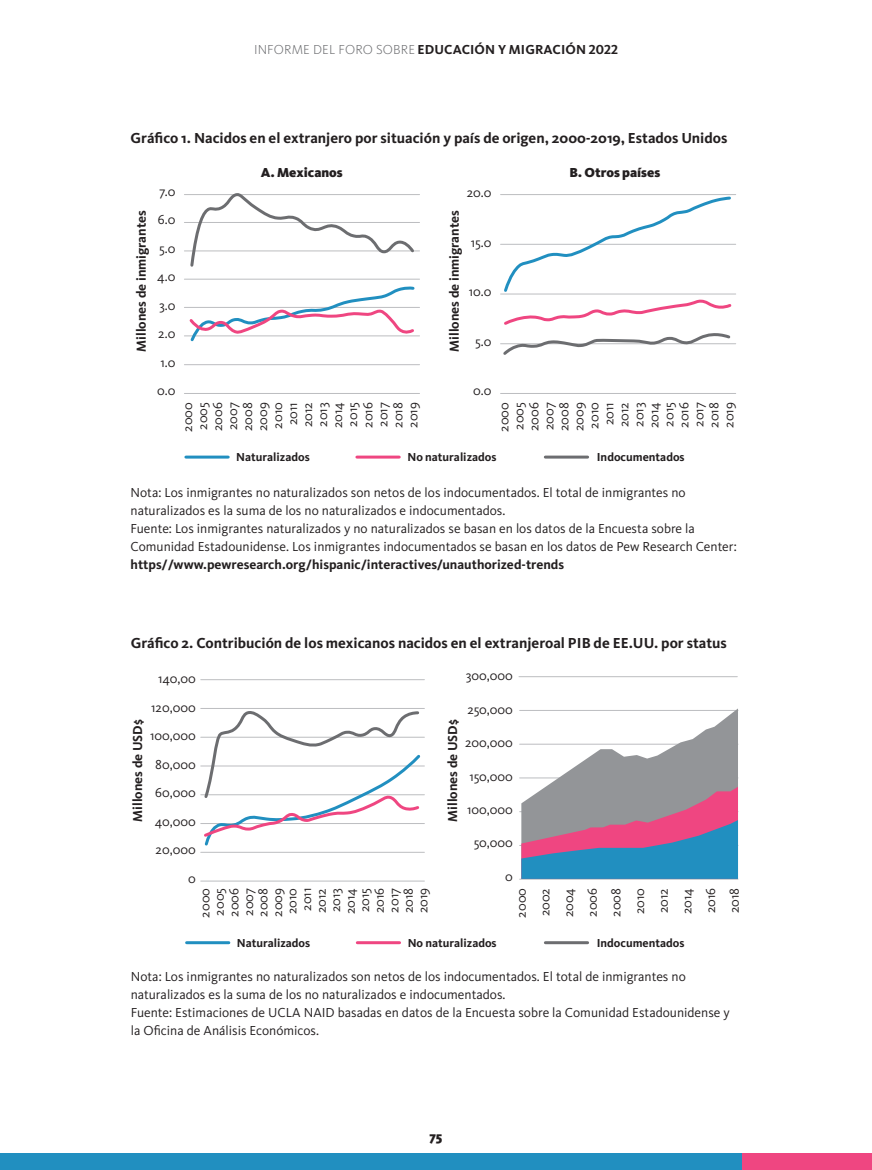
<style>
.page{position:relative;width:872px;height:1170px;background:#fff}
.page>*{position:absolute;margin:0;border:0;box-sizing:border-box;transform-origin:0 0}
.TITULO_TABLA{font:700 15px "Kievit OT";color:#231f20}
.FUENTE_TABLA{font:13.5px/15px "Kievit OT";color:#231f20}
.t1{font:700 13.5px "Kievit OT";color:#231f20}
.t2{font:900 13.5px "Kievit OT";color:#231f20}
.t3{font:700 12px "Kievit OT";color:#231f20}
.s1{font-weight:300;color:#6c6d70}
.s2{font-weight:700}
</style>
<div class="page">
<div style="left:741px;top:1152px;width:131px;height:17px;background:#ef4681"></div>
<div style="left:0;top:1152px;width:741px;height:17px;background:#218fc0"></div>
<hr style="left:186px;top:455px;width:42px;height:3px;background:#218fc0">
<hr style="left:357px;top:455px;width:42px;height:3px;background:#ef4681">
<hr style="left:545px;top:455px;width:42px;height:3px;background:#6c6d70">
<hr style="left:184px;top:194px;width:235px;height:1px;background:#bcbdc0">
<hr style="left:184px;top:222px;width:235px;height:1px;background:#bcbdc0">
<hr style="left:184px;top:250px;width:235px;height:1px;background:#bcbdc0">
<hr style="left:184px;top:279px;width:235px;height:1px;background:#bcbdc0">
<hr style="left:184px;top:307px;width:235px;height:1px;background:#bcbdc0">
<hr style="left:184px;top:335px;width:235px;height:1px;background:#bcbdc0">
<hr style="left:184px;top:364px;width:235px;height:1px;background:#bcbdc0">
<hr style="left:184px;top:393px;width:235px;height:1px;background:#bcbdc0">
<svg style="left:188px;top:193px;width:229px;height:74px"></svg>
<svg style="left:187px;top:286px;width:229px;height:56px"></svg>
<hr style="left:500px;top:194px;width:235px;height:1px;background:#bcbdc0">
<hr style="left:500px;top:244px;width:235px;height:1px;background:#bcbdc0">
<hr style="left:500px;top:293px;width:235px;height:1px;background:#bcbdc0">
<hr style="left:500px;top:343px;width:235px;height:1px;background:#bcbdc0">
<hr style="left:500px;top:393px;width:235px;height:1px;background:#bcbdc0">
<svg style="left:500px;top:196px;width:233px;height:159px"></svg>
<hr style="left:187px;top:941px;width:42px;height:3px;background:#218fc0">
<hr style="left:357px;top:941px;width:42px;height:3px;background:#ef4681">
<hr style="left:545px;top:941px;width:42px;height:3px;background:#6c6d70">
<hr style="left:201px;top:679px;width:223px;height:1px;background:#bcbdc0">
<hr style="left:201px;top:708px;width:223px;height:1px;background:#bcbdc0">
<hr style="left:201px;top:736px;width:223px;height:1px;background:#bcbdc0">
<hr style="left:201px;top:765px;width:223px;height:1px;background:#bcbdc0">
<hr style="left:201px;top:794px;width:223px;height:1px;background:#bcbdc0">
<hr style="left:201px;top:823px;width:223px;height:1px;background:#bcbdc0">
<hr style="left:201px;top:851px;width:223px;height:1px;background:#bcbdc0">
<hr style="left:201px;top:880px;width:223px;height:1px;background:#bcbdc0">
<hr style="left:519px;top:676px;width:218px;height:1px;background:#bcbdc0">
<hr style="left:519px;top:710px;width:219px;height:1px;background:#bcbdc0">
<hr style="left:519px;top:743px;width:219px;height:1px;background:#bcbdc0">
<hr style="left:519px;top:777px;width:219px;height:1px;background:#bcbdc0">
<hr style="left:519px;top:845px;width:219px;height:1px;background:#bcbdc0">
<hr style="left:519px;top:811px;width:219px;height:1px;background:#bcbdc0">
<hr style="left:519px;top:878px;width:219px;height:1px;background:#bcbdc0">
<svg style="left:201px;top:711px;width:222px;height:135px"></svg>
<svg style="left:521px;top:708px;width:217px;height:170px"></svg>
<p class="t1" style="left:254px;top:41px;width:365px"><span class="s1">INFORME DEL FORO SOBRE</span> EDUCACIÓN Y MIGRACIÓN 2022</p>
<p class="TITULO_TABLA" style="left:130px;top:129px;width:598px">Gráfico 1. Nacidos en el extranjero por situación y país de origen, 2000-2019, Estados Unidos</p>
<p class="t1" style="left:133px;top:352px;width:143px;rotate:-90deg">Millones de inmigrantes</p>
<p class="FUENTE_TABLA" style="left:157px;top:177px;width:20px;line-height:28.5px;text-align:justify">7.0<br>6.0<br>5.0<br>4.0<br>3.0<br>2.0<br>1.0<br>0.0</p>
<p class="t2" style="left:261px;top:164px;width:84px">A. Mexicanos</p>
<p class="t2" style="left:569px;top:164px;width:92px">B. Otros países</p>
<p class="FUENTE_TABLA" style="left:467px;top:185px;width:26px">20.0</p>
<p class="t1" style="left:446px;top:352px;width:143px;rotate:-90deg">Millones de inmigrantes</p>
<p class="FUENTE_TABLA" style="left:471px;top:235px;width:22px">15.0</p>
<p class="FUENTE_TABLA" style="left:469px;top:284px;width:24px">10.0</p>
<p class="FUENTE_TABLA" style="left:475px;top:334px;width:18px">5.0</p>
<p class="FUENTE_TABLA" style="left:180px;top:432px;width:31px;text-align:center;rotate:-90deg">2000<br>2005<br>2006<br>2007<br>2008<br>2009<br>2010<br>2011<br>2012<br>2013<br>2014<br>2015<br>2016<br>2017<br>2018<br>2019</p>
<p class="FUENTE_TABLA" style="left:473px;top:383px;width:20px">0.0</p>
<p class="FUENTE_TABLA" style="left:496px;top:432px;width:31px;text-align:center;rotate:-90deg">2000<br>2005<br>2006<br>2007<br>2008<br>2009<br>2010<br>2011<br>2012<br>2013<br>2014<br>2015<br>2016<br>2017<br>2018<br>2019</p>
<p class="t3" style="left:236px;top:450px;width:75px">Naturalizados</p>
<p class="t3" style="left:407px;top:450px;width:91px">No naturalizados</p>
<p class="t3" style="left:597px;top:450px;width:89px">Indocumentados</p>
<p class="FUENTE_TABLA" style="left:130px;top:484px;width:556px;line-height:18px">Nota: Los inmigrantes no naturalizados son netos de los indocumentados. El total de inmigrantes no naturalizados es la suma de los no naturalizados e indocumentados.</p>
<p class="FUENTE_TABLA" style="left:130px;top:520px;width:607px;line-height:18px">Fuente: Los inmigrantes naturalizados y no naturalizados se basan en los datos de la Encuesta sobre la<br>Comunidad Estadounidense. Los inmigrantes indocumentados se basan en los datos de Pew Research Center: <span class="s2">https//www.pewresearch.org/hispanic/interactives/unauthorized-trends</span></p>
<p class="TITULO_TABLA" style="left:131px;top:634px;width:597px">Gráfico 2. Contribución de los mexicanos nacidos en el extranjeroal PIB de EE.UU. por status</p>
<p class="FUENTE_TABLA" style="left:466px;top:668px;width:49px">300,000</p>
<p class="FUENTE_TABLA" style="left:467px;top:701px;width:47px">250,000</p>
<p class="FUENTE_TABLA" style="left:465px;top:735px;width:49px">200,000</p>
<p class="FUENTE_TABLA" style="left:469px;top:768px;width:45px">150,000</p>
<p class="FUENTE_TABLA" style="left:467px;top:802px;width:47px">100,000</p>
<p class="FUENTE_TABLA" style="left:474px;top:835px;width:41px">50,000</p>
<p class="FUENTE_TABLA" style="left:505px;top:868px;width:9px">0</p>
<p class="FUENTE_TABLA" style="left:150px;top:664px;width:47px;line-height:28.5px;text-align:right">140,00<br>120,000<br>100,000<br>80,000<br>60,000<br>40,000<br>20,000<br>0</p>
<p class="t1" style="left:130px;top:821px;width:103px;rotate:-90deg">Millones de USD$</p>
<p class="t1" style="left:444px;top:821px;width:103px;rotate:-90deg">Millones de USD$</p>
<p class="FUENTE_TABLA" style="left:198px;top:917px;width:31px;line-height:14.5px;text-align:center;rotate:-90deg">2000<br>2005<br>2006<br>2007<br>2008<br>2009<br>2010<br>2011<br>2012<br>2013<br>2014<br>2015<br>2016<br>2017<br>2018<br>2019</p>
<p class="t3" style="left:237px;top:935px;width:75px">Naturalizados</p>
<p class="t3" style="left:408px;top:935px;width:90px">No naturalizados</p>
<p class="t3" style="left:597px;top:935px;width:89px">Indocumentados</p>
<p class="FUENTE_TABLA" style="left:509px;top:917px;width:31px;line-height:23.7px;text-align:center;rotate:-90deg">2000<br>2002<br>2004<br>2006<br>2008<br>2010<br>2012<br>2014<br>2016<br>2018</p>
<p class="FUENTE_TABLA" style="left:131px;top:967px;width:556px;line-height:18px">Nota: Los inmigrantes no naturalizados son netos de los indocumentados. El total de inmigrantes no naturalizados es la suma de los no naturalizados e indocumentados.</p>
<p class="FUENTE_TABLA" style="left:131px;top:1003px;width:600px;line-height:18px">Fuente: Estimaciones de UCLA NAID basadas en datos de la Encuesta sobre la Comunidad Estadounidense y la Oficina de Análisis Económicos.</p>
<p class="t2" style="left:429px;top:1128px;width:14px">75</p>
</div>
